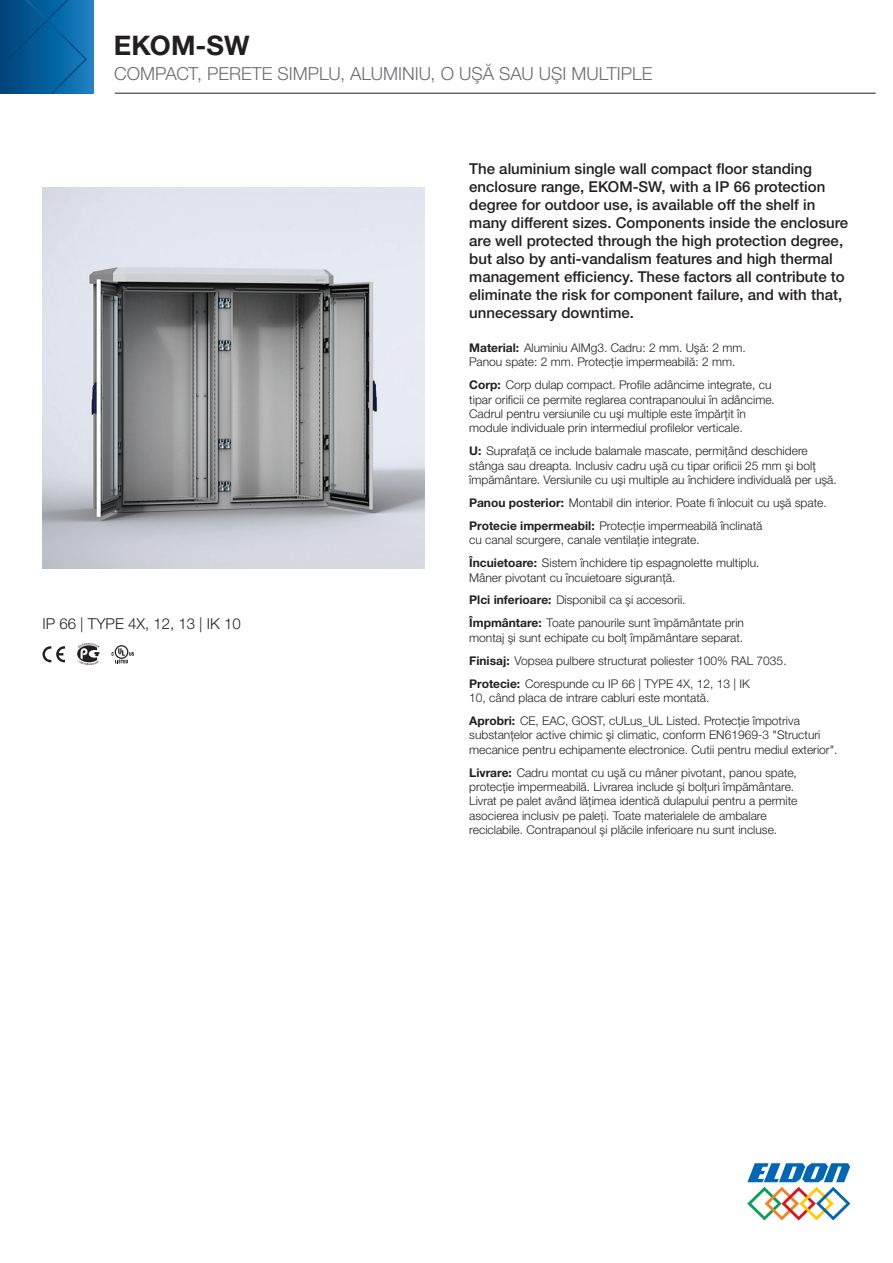
<style>
.page{position:relative;width:893px;height:1263px;background:#fff}
.page>*{position:absolute;margin:0;border:0;box-sizing:border-box;transform-origin:0 0}
.t1{font:700 27px "Helvetica Neue LTW1 G";color:#231f20}
.t2{font:300 18px "Helvetica Neue LTW1 G";color:#6c6d70}
.t3{font:500 15px/18px "Helvetica Neue LTW1 G";color:#231f20}
.t4{font:300 15px "Helvetica Neue LTW1 G";color:#231f20}
.t5{font:300 12px/14.4px "Helvetica Neue LTW1 G";color:#231f20}
.s1{font-weight:700}
</style>
<div class="page">
<svg style="left:747px;top:1163px;width:103px;height:57px"></svg>
<div style="left:0;top:0;width:93px;height:94px;background:#2380c2"></div>
<svg style="left:0;top:0;width:87px;height:94px;background:#065d99"></svg>
<hr style="left:115px;top:93px;width:761px;height:1px;background:#231f20">
<img style="left:43px;top:187px;width:381px;height:382px">
<svg style="left:43px;top:646px;width:22px;height:16px"></svg>
<svg style="left:77px;top:643px;width:22px;height:22px"></svg>
<svg style="left:112px;top:645px;width:22px;height:18px"></svg>
<h1 class="t1" style="left:114px;top:29px;width:137px">EKOM-SW</h1>
<h2 class="t2" style="left:114px;top:63px;width:540px">COMPACT, PERETE SIMPLU, ALUMINIU, O UŞĂ SAU UŞI MULTIPLE</h2>
<p class="t4" style="left:43px;top:614px;width:200px">IP 66 | TYPE 4X, 12, 13 | IK 10</p>
<p class="t3" style="left:469px;top:160px;width:380px">The aluminium single wall compact floor standing enclosure range, EKOM-SW, with a IP 66 protection degree for outdoor use, is available off the shelf in many different sizes. Components inside the enclosure are well protected through the high protection degree, but also by anti-vandalism features and high thermal management efficiency. These factors all contribute to eliminate the risk for component failure, and with that, unnecessary downtime.</p>
<p class="t5" style="left:469px;top:340px;width:278px"><span class="s1">Material:</span> Aluminiu AlMg3. Cadru: 2 mm. Uşă: 2 mm.<br>Panou spate: 2 mm. Protecţie impermeabilă: 2 mm.</p>
<p class="t5" style="left:469px;top:378px;width:307px"><span class="s1">Corp:</span> Corp dulap compact. Profile adâncime integrate, cu tipar orificii ce permite reglarea contrapanoului în adâncime.<br>Cadrul pentru versiunile cu uşi multiple este împărţit în module individuale prin intermediul profilelor verticale.</p>
<p class="t5" style="left:469px;top:444px;width:369px"><span class="s1">U:</span> Suprafaţă ce include balamale mascate, permiţând deschidere stânga sau dreapta. Inclusiv cadru uşă cu tipar orificii 25 mm şi bolţ împământare. Versiunile cu uşi multiple au închidere individuală per uşă.</p>
<p class="t5" style="left:469px;top:491px;width:359px;line-height:23px"><span class="s1">Panou posterior:</span> Montabil din interior. Poate fi înlocuit cu uşă spate.<br><span class="s1">Protecie impermeabil:</span> Protecţie impermeabilă înclinată</p>
<p class="t5" style="left:469px;top:528px;width:292px;line-height:23px">cu canal scurgere, canale ventilaţie integrate.<br><span class="s1">Încuietoare:</span> Sistem închidere tip espagnolette multiplu.</p>
<p class="t5" style="left:469px;top:566px;width:276px;line-height:23px">Mâner pivotant cu încuietoare siguranţă.<br><span class="s1">Plci inferioare:</span> Disponibil ca şi accesorii.<br><span class="s1">Împmântare:</span> Toate panourile sunt împământate prin</p>
<p class="t5" style="left:469px;top:626px;width:319px;line-height:23px">montaj şi sunt echipate cu bolţ împământare separat.<br><span class="s1">Finisaj:</span> Vopsea pulbere structurat poliester 100% RAL 7035.<br><span class="s1">Protecie:</span> Corespunde cu IP 66 | TYPE 4X, 12, 13 | IK</p>
<p class="t5" style="left:469px;top:686px;width:332px;line-height:23px">10, când placa de intrare cabluri este montată.<br><span class="s1">Aprobri:</span> CE, EAC, GOST, cULus_UL Listed. Protecţie împotriva</p>
<p class="t5" style="left:469px;top:728px;width:370px">substanţelor active chimic şi climatic, conform EN61969-3 "Structuri mecanice pentru echipamente electronice. Cutii pentru mediul exterior".</p>
<p class="t5" style="left:469px;top:765px;width:330px"><span class="s1">Livrare:</span> Cadru montat cu uşă cu mâner pivotant, panou spate, protecţie impermeabilă. Livrarea include şi bolţuri împământare.<br>Livrat pe palet având lăţimea identică dulapului pentru a permite asocierea inclusiv pe paleţi. Toate materialele de ambalare reciclabile. Contrapanoul şi plăcile inferioare nu sunt incluse.</p>
</div>
